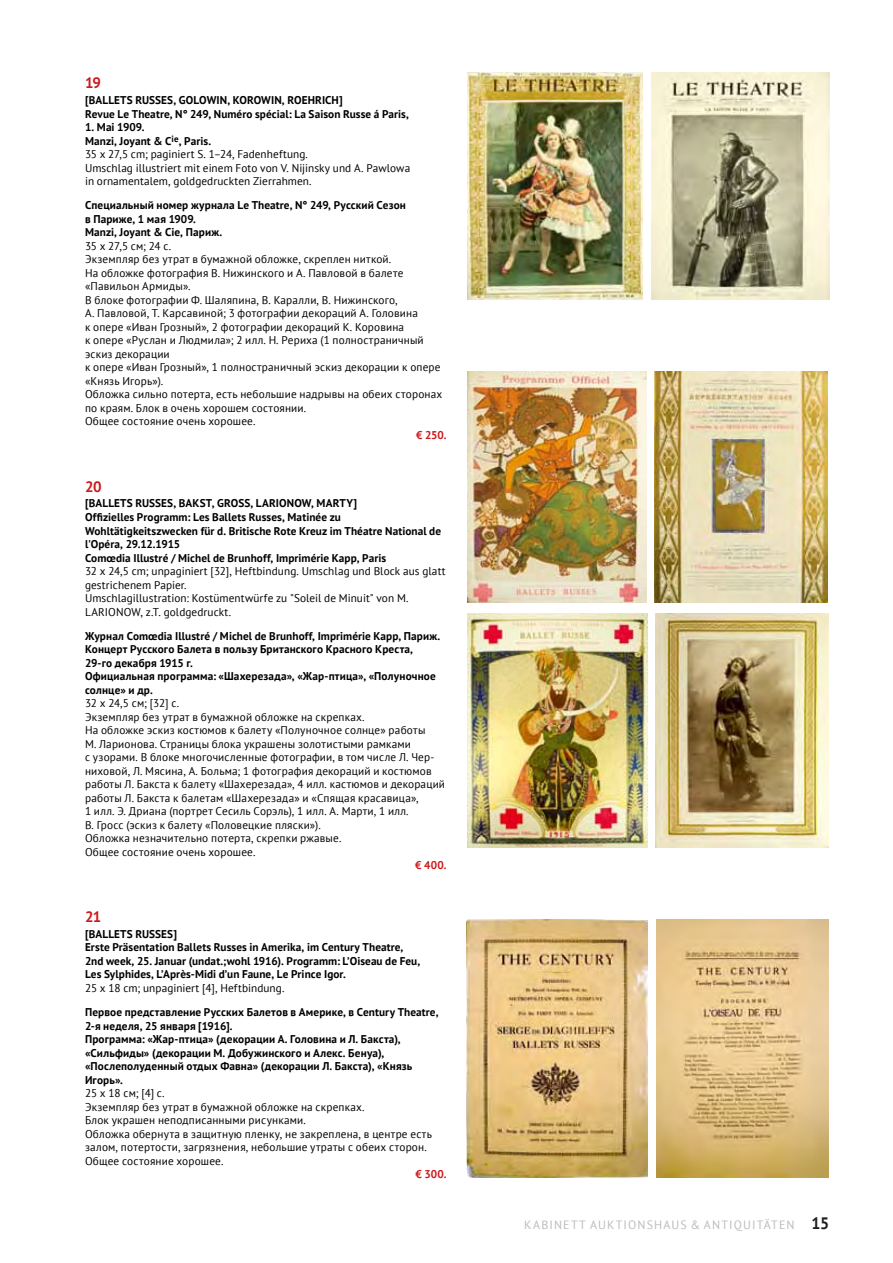
<style>
.page{position:relative;width:893px;height:1263px;background:#fff}
.page>*{position:absolute;margin:0;border:0;box-sizing:border-box;transform-origin:0 0}
.t1{font:700 15px "PT Sans";color:#cd181a}
.t2{font:12px "PT Sans";letter-spacing:.095em;color:#bbbcbd}
.t3{font:11.25px/13.5px "PT Sans";letter-spacing:.015em;color:#000}
.t4{font:700 11.25px/13.5px "PT Sans";letter-spacing:.01em;color:#000}
.t5{font:700 11.25px "PT Sans";letter-spacing:.005em;color:#cd181a}
.s1{font-weight:700}
.s2{font-weight:700;font-size:16.5px;color:#1d1d1b}
</style>
<div class="page">
<img style="left:468px;top:72px;width:175px;height:228px">
<img style="left:652px;top:72px;width:177px;height:228px">
<img style="left:467px;top:371px;width:179px;height:232px">
<img style="left:655px;top:371px;width:173px;height:232px">
<img style="left:656px;top:613px;width:173px;height:234px">
<img style="left:467px;top:613px;width:180px;height:234px">
<img style="left:467px;top:919px;width:180px;height:258px">
<img style="left:657px;top:919px;width:172px;height:258px">
<h1 class="t1" style="left:85px;top:73px;width:18px">19</h1>
<p class="t4" style="left:85px;top:93px;width:325px">[BALLETS RUSSES, GOLOWIN, KOROWIN, ROEHRICH]<br>Revue Le Theatre, N° 249, Numéro spécial: La Saison Russe á Paris,</p>
<p class="t3" style="left:85px;top:120px;width:327px"><span class="s1">1. Mai 1909.<br>Manzi, Joyant &amp; C</span><sup>ie</sup><span class="s1">, Paris.<br></span>35 x 27,5 cm; paginiert S. 1–24, Fadenheftung.<br>Umschlag illustriert mit einem Foto von V. Nijinsky und A. Pawlowa in ornamentalem, goldgedruckten Zierrahmen.</p>
<p class="t4" style="left:85px;top:198px;width:322px">Специальный номер журнала Le Theatre, N° 249, Русский Сезон в Париже, 1 мая 1909.<br>Manzi, Joyant &amp; Cie, Париж.</p>
<p class="t3" style="left:85px;top:239px;width:359px">35 x 27,5 см; 24 с.<br>Экземпляр без утрат в бумажной обложке, скреплен ниткой.<br>На обложке фотография В. Нижинского и А. Павловой в балете «Павильон Армиды».<br>В блоке фотографии Ф. Шаляпина, В. Каралли, В. Нижинского,<br>А. Павловой, Т. Карсавиной; 3 фотографии декораций А. Головина<br>к опере «Иван Грозный», 2 фотографии декораций К. Коровина<br>к опере «Руслан и Людмила»; 2 илл. Н. Рериха (1 полностраничный эскиз декорации<br>к опере «Иван Грозный», 1 полностраничный эскиз декорации к опере «Князь Игорь»).<br>Обложка сильно потерта, есть небольшие надрывы на обеих сторонах по краям. Блок в очень хорошем состоянии.<br>Общее состояние очень хорошее.</p>
<p class="t5" style="left:416px;top:427px;width:32px">€ 250.</p>
<h1 class="t1" style="left:85px;top:477px;width:18px">20</h1>
<p class="t4" style="left:85px;top:497px;width:358px">[BALLETS RUSSES, BAKST, GROSS, LARIONOW, MARTY]<br>Offizielles Programm: Les Ballets Russes, Matinée zu Wohltätigkeitszwecken für d. Britische Rote Kreuz im Théatre National de l'Opéra, 29.12.1915<br>Comœdia Illustré / Michel de Brunhoff, Imprimérie Kapp, Paris</p>
<p class="t3" style="left:85px;top:564px;width:362px">32 x 24,5 cm; unpaginiert [32], Heftbindung. Umschlag und Block aus glatt gestrichenem Papier.<br>Umschlagillustration: Kostümentwürfe zu "Soleil de Minuit" von M.<br>LARIONOW, z.T. goldgedruckt.</p>
<p class="t4" style="left:85px;top:629px;width:357px">Журнал Comœdia Illustré / Michel de Brunhoff, Imprimérie Kapp, Париж.<br>Концерт Русского Балета в пользу Британского Красного Креста, 29-го декабря 1915 г.<br>Официальная программа: «Шахерезада», «Жар-птица», «Полуночное солнце» и др.</p>
<p class="t3" style="left:85px;top:696px;width:362px">32 x 24,5 см; [32] с.<br>Экземпляр без утрат в бумажной обложке на скрепках.<br>На обложке эскиз костюмов к балету «Полуночное солнце» работы<br>М. Ларионова. Страницы блока украшены золотистыми рамками<br>с узорами. В блоке многочисленные фотографии, в том числе Л. Чер&shy;ниховой, Л. Мясина, А. Больма; 1 фотография декораций и костюмов работы Л. Бакста к балету «Шахерезада», 4 илл. кастюмов и декораций работы Л. Бакста к балетам «Шахерезада» и «Спящая красавица»,<br>1 илл. Э. Дриана (портрет Сесиль Сорэль), 1 илл. А. Марти, 1 илл.<br>В. Гросс (эскиз к балету «Половецкие пляски»).<br>Обложка незначительно потерта, скрепки ржавые.<br>Общее состояние очень хорошее.</p>
<p class="t5" style="left:415px;top:858px;width:33px">€ 400.</p>
<h1 class="t1" style="left:85px;top:907px;width:18px">21</h1>
<p class="t4" style="left:85px;top:927px;width:337px">[BALLETS RUSSES]<br>Erste Präsentation Ballets Russes in Amerika, im Century Theatre, 2nd week, 25. Januar (undat.;wohl 1916). Programm: L’Oiseau de Feu, Les Sylphides, L’Après-Midi d’un Faune, Le Prince Igor.</p>
<p class="t3" style="left:85px;top:981px;width:201px">25 x 18 cm; unpaginiert [4], Heftbindung.</p>
<p class="t4" style="left:85px;top:1005px;width:355px">Первое представление Русских Балетов в Америке, в Century Theatre, 2-я неделя, 25 января [1916].<br>Программа: «Жар-птица» (декорации А. Головина и Л. Бакста), «Сильфиды» (декорации М. Добужинского и Алекс. Бенуа), «Послеполуденный отдых Фавна» (декорации Л. Бакста), «Князь Игорь».</p>
<p class="t3" style="left:85px;top:1086px;width:348px">25 x 18 см; [4] с.<br>Экземпляр без утрат в бумажной обложке на скрепках.<br>Блок украшен неподписанными рисунками.<br>Обложка обернута в защитную пленку, не закреплена, в центре есть залом, потертости, загрязнения, небольшие утраты с обеих сторон.<br>Общее состояние хорошее.</p>
<p class="t5" style="left:416px;top:1167px;width:32px">€ 300.</p>
<p class="t2" style="left:524px;top:1217px;width:306px">Kabinett Auktionshaus &amp; Antiquitäten <span class="s2">15</span></p>
</div>
